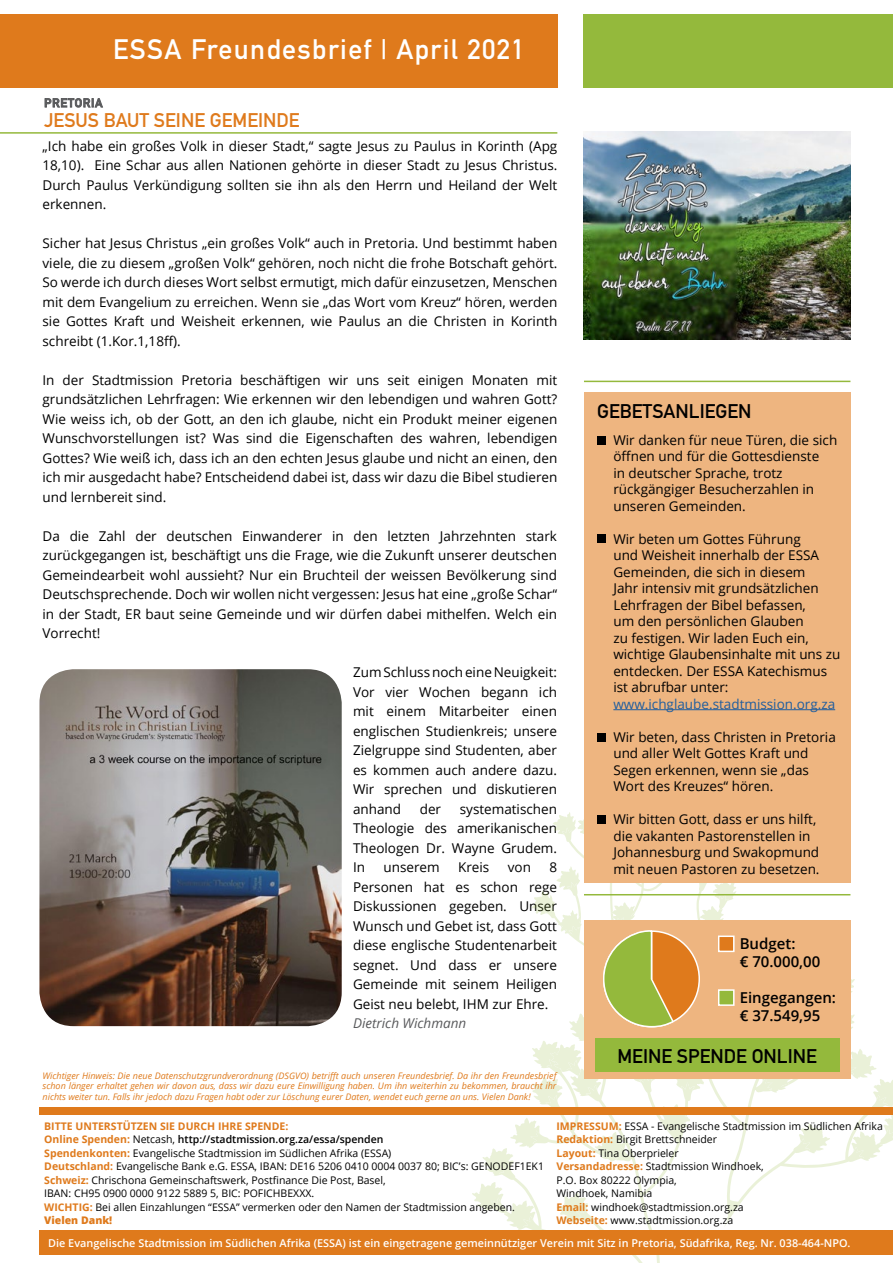
<style>
.page{position:relative;width:893px;height:1263px;background:#fff}
.page>*{position:absolute;margin:0;border:0;box-sizing:border-box;transform-origin:0 0}
.t1{font:700 27.75px "DIN Alternate";letter-spacing:.05em;color:#fff}
.t2{font:700 19.5px "DIN Alternate";color:#000}
.t3{font:700 19.5px "DIN Alternate";color:#df7a1c}
.t4{font:600 15px/18px "Open Sans";color:#000}
.t5{font:13.5px/19.5px "Open Sans";color:#000;text-align:justify}
.t6{font:13.5px "Open Sans";color:#215e9e}
.t7{font:italic 13.5px "Open Sans";color:#58595b}
.t8{font:700 12px "DIN Alternate";letter-spacing:.075em;color:#58595b}
.t9{font:600 10.8px "Open Sans";color:#fff}
.t10{font:10.5px/13.5px "Open Sans";color:#000}
.t11{font:italic 9px/10.8px "Open Sans";color:#df7a1c;text-align:justify}
.s1{font-weight:700;color:#df7a1c}
.s2{font-weight:600}
.s3{font-weight:800;color:#df7a1c}
</style>
<div class="page">
<svg style="left:505px;top:1176px;width:158px;height:87px"></svg>
<svg style="left:557px;top:1192px;width:32px;height:31px"></svg>
<svg style="left:472px;top:1182px;width:64px;height:48px"></svg>
<svg style="left:725px;top:1176px;width:41px;height:50px"></svg>
<hr style="left:0;top:132px;width:557px;height:2px;background:#94b93c">
<div style="left:39px;top:1230px;width:854px;height:25px;background:#df7a1c"></div>
<div style="left:39px;top:1107px;width:854px;height:8px;background:#df7a1c"></div>
<div style="left:0;top:14px;width:557px;height:74px;background:#df7a1c"></div>
<div style="left:584px;top:14px;width:309px;height:74px;background:#94b93c"></div>
<div style="left:584px;top:392px;width:266px;height:491px;background:#eeb580"></div>
<hr style="left:584px;top:381px;width:266px;height:1px;background:#94b93c">
<hr style="left:613px;top:709px;width:222px;height:1px;background:#215e9e">
<svg style="left:44px;top:98px;width:59px;height:10px"></svg>
<div style="left:597px;top:436px;width:9px;height:8px;background:#000"></div>
<div style="left:597px;top:535px;width:9px;height:8px;background:#000"></div>
<div style="left:597px;top:733px;width:9px;height:8px;background:#000"></div>
<img style="left:39px;top:669px;width:303px;height:357px">
<svg style="left:482px;top:812px;width:411px;height:364px"></svg>
<img style="left:584px;top:132px;width:266px;height:207px">
<h1 class="t1" style="left:113px;top:28px;width:413px">ESSA Freundesbrief | April 2021</h1>
<p class="t8" style="left:44px;top:94px;width:60px">PRETORIA</p>
<h2 class="t3" style="left:44px;top:106px;width:257px">JESUS BAUT SEINE GEMEINDE</h2>
<p class="t5" style="left:43px;top:136px;width:516px">„Ich habe ein großes Volk in dieser Stadt,“ sagte Jesus zu Paulus in Korinth (Apg 18,10). Eine Schar aus allen Nationen gehörte in dieser Stadt zu Jesus Christus.<br>Durch Paulus Verkündigung sollten sie ihn als den Herrn und Heiland der Welt erkennen.</p>
<p class="t5" style="left:43px;top:233px;width:516px">Sicher hat Jesus Christus „ein großes Volk“ auch in Pretoria. Und bestimmt haben viele, die zu diesem „großen Volk“ gehören, noch nicht die frohe Botschaft gehört.<br>So werde ich durch dieses Wort selbst ermutigt, mich dafür einzusetzen, Menschen mit dem Evangelium zu erreichen. Wenn sie „das Wort vom Kreuz“ hören, werden sie Gottes Kraft und Weisheit erkennen, wie Paulus an die Christen in Korinth schreibt (1.Kor.1,18ff).</p>
<p class="t5" style="left:43px;top:370px;width:516px">In der Stadtmission Pretoria beschäftigen wir uns seit einigen Monaten mit grundsätzlichen Lehrfragen: Wie erkennen wir den lebendigen und wahren Gott?<br>Wie weiss ich, ob der Gott, an den ich glaube, nicht ein Produkt meiner eigenen Wunschvorstellungen ist? Was sind die Eigenschaften des wahren, lebendigen Gottes? Wie weiß ich, dass ich an den echten Jesus glaube und nicht an einen, den ich mir ausgedacht habe? Entscheidend dabei ist, dass wir dazu die Bibel studieren und lernbereit sind.</p>
<p class="t5" style="left:43px;top:526px;width:516px">Da die Zahl der deutschen Einwanderer in den letzten Jahrzehnten stark zurückgegangen ist, beschäftigt uns die Frage, wie die Zukunft unserer deutschen Gemeindearbeit wohl aussieht? Nur ein Bruchteil der weissen Bevölkerung sind Deutschsprechende. Doch wir wollen nicht vergessen: Jesus hat eine „große Schar“ in der Stadt, ER baut seine Gemeinde und wir dürfen dabei mithelfen. Welch ein Vorrecht!</p>
<p class="t5" style="left:353px;top:662px;width:206px">Zum Schluss noch eine Neuigkeit:<br>Vor vier Wochen begann ich mit einem Mitarbeiter einen englischen Studienkreis; unsere Zielgruppe sind Studenten, aber es kommen auch andere dazu.<br>Wir sprechen und diskutieren anhand</p>
<p class="t5" style="left:353px;top:799px;width:206px;text-indent:107px">systematischen Theologie des amerikanischen Theologen Dr. Wayne Grudem.<br>In</p>
<p class="t5" style="left:420px;top:799px;width:23px">der</p>
<p class="t5" style="left:383px;top:857px;width:58px">unserem</p>
<p class="t5" style="left:458px;top:857px;width:33px">Kreis</p>
<p class="t5" style="left:508px;top:857px;width:25px">von</p>
<p class="t5" style="left:353px;top:857px;width:206px;text-indent:196px">8<br>Personen hat es schon rege Diskussionen gegeben. Unser Wunsch und Gebet ist, dass Gott diese englische Studentenarbeit segnet. Und dass er unsere Gemeinde mit seinem Heiligen Geist neu belebt, IHM zur Ehre.</p>
<p class="t7" style="left:353px;top:1014px;width:115px">Dietrich Wichmann</p>
<p class="t11" style="left:43px;top:1070px;width:515px">Wichtiger Hinweis: Die neue Datenschutzgrundverordnung (DSGVO) betrifft auch unseren Freundesbrief. Da ihr den Freundesbrief schon länger erhaltet gehen wir davon aus, dass wir dazu eure Einwilligung haben. Um ihn weiterhin zu bekommen, braucht ihr nichts weiter tun. Falls ihr jedoch dazu Fragen habt oder zur Löschung eurer Daten, wendet euch gerne an uns. Vielen Dank!</p>
<h2 class="t2" style="left:597px;top:396px;width:156px">GEBETSANLIEGEN</h2>
<p class="t5" style="left:613px;top:431px;width:225px;line-height:16.5px;text-align:left">Wir danken für neue Türen, die sich öffnen und für die Gottesdienste<br>in deutscher Sprache, trotz rückgängiger Besucherzahlen in unseren Gemeinden.</p>
<p class="t5" style="left:613px;top:530px;width:229px;line-height:16.5px;text-align:left">Wir beten um Gottes Führung<br>und Weisheit innerhalb der ESSA<br>Gemeinden, die sich in diesem<br>Jahr intensiv mit grundsätzlichen<br>Lehrfragen der Bibel befassen,<br>um den persönlichen Glauben<br>zu festigen. Wir laden Euch ein, wichtige Glaubensinhalte mit uns zu entdecken. Der ESSA Katechismus ist abrufbar unter:</p>
<p class="t6" style="left:613px;top:694px;width:223px">www.ichglaube.stadtmission.org.za</p>
<p class="t5" style="left:613px;top:728px;width:224px;line-height:16.5px;text-align:left">Wir beten, dass Christen in Pretoria und aller Welt Gottes Kraft und<br>Segen erkennen, wenn sie „das<br>Wort des Kreuzes“ hören.</p>
<p class="t5" style="left:613px;top:811px;width:208px;line-height:16.5px;text-align:left">Wir bitten Gott, dass er uns hilft, die vakanten Pastorenstellen in<br>Johannesburg und Swakopmund mit neuen Pastoren zu besetzen.</p>
<p class="t4" style="left:740px;top:934px;width:82px">Budget:<br>€ 70.000,00</p>
<p class="t4" style="left:740px;top:988px;width:98px">Eingegangen: € 37.549,95</p>
<h2 class="t2" style="left:617px;top:1041px;width:201px">MEINE SPENDE ONLINE</h2>
<p class="t10" style="left:44px;top:1119px;width:501px"><span class="s1">BITTE UNTERSTÜTZEN SIE DURCH IHRE SPENDE:<br>Online Spenden:</span> Netcash, <span class="s2">http://stadtmission.org.za/essa/spenden<br></span><span class="s1">Spendenkonten:</span> Evangelische Stadtmission im Südlichen Afrika (ESSA)<br><span class="s1">Deutschland:</span> Evangelische Bank e.G. ESSA, IBAN: DE16 5206 0410 0004 0037 80; BIC’s: GENODEF1EK1<br><span class="s1">Schweiz:</span> Chrischona Gemeinschaftswerk, Postfinance Die Post, Basel,<br>IBAN: CH95 0900 0000 9122 5889 5, BIC: POFICHBEXXX.<br><span class="s1">WICHTIG:</span> Bei allen Einzahlungen “ESSA” vermerken oder den Namen der Stadtmission angeben.<br><span class="s3">Vielen Dank!</span></p>
<p class="t10" style="left:556px;top:1119px;width:328px"><span class="s1">IMPRESSUM:</span> ESSA - Evangelische Stadtmission im Südlichen Afrika <span class="s1">Redaktion:</span> Birgit Brettschneider<br><span class="s1">Layout:</span> Tina Oberprieler<br><span class="s1">Versandadresse:</span> Stadtmission Windhoek,<br>P.O. Box 80222 Olympia,<br>Windhoek, Namibia<br><span class="s1">Email:</span> windhoek@stadtmission.org.za<br><span class="s1">Webseite:</span> www.stadtmission.org.za</p>
<p class="t9" style="left:48px;top:1235px;width:804px">Die Evangelische Stadtmission im Südlichen Afrika (ESSA) ist ein eingetragene gemeinnütziger Verein mit Sitz in Pretoria, Südafrika, Reg. Nr. 038-464-NPO.</p>
</div>
